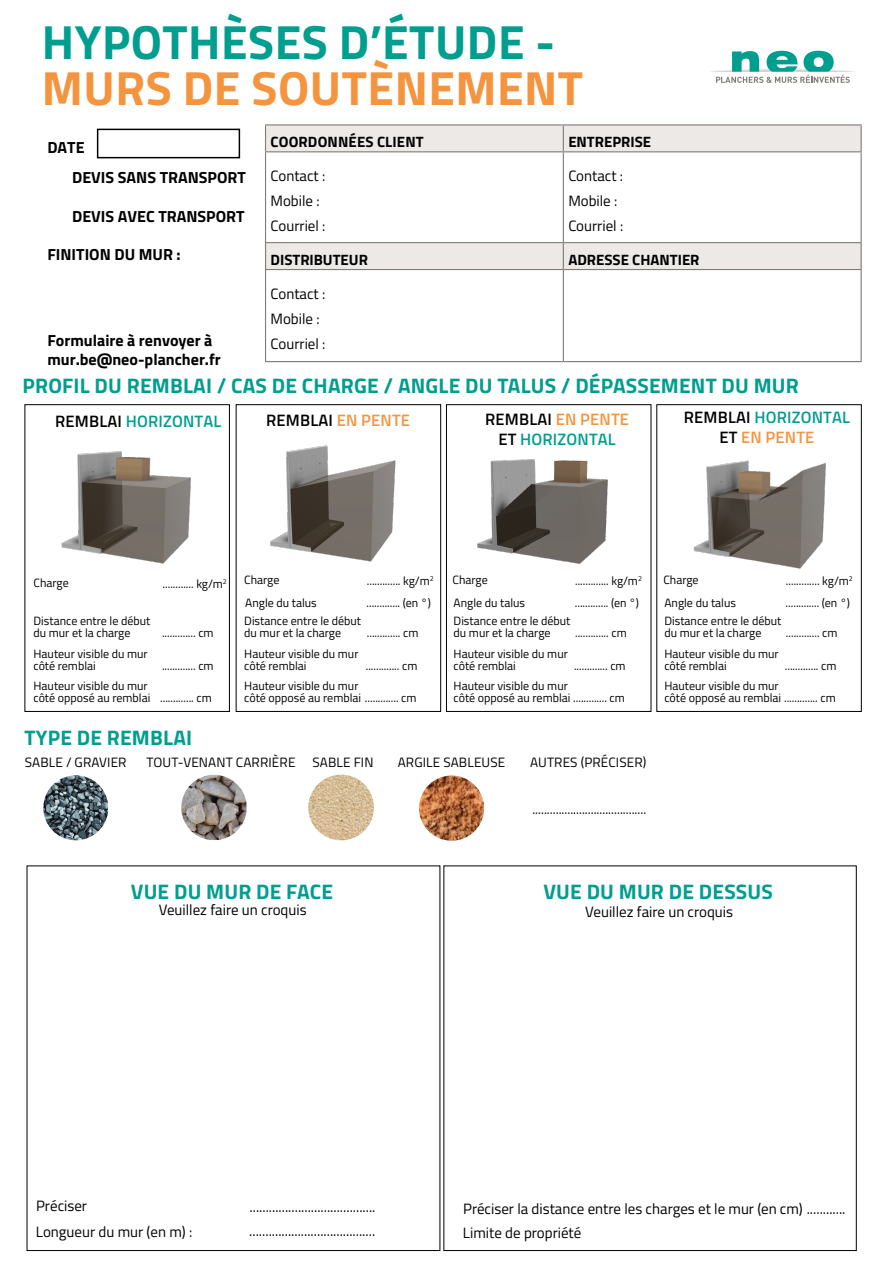
<style>
.page{position:relative;width:893px;height:1263px;background:#fff}
.page>*{position:absolute;margin:0;border:0;box-sizing:border-box;transform-origin:0 0}
.t1{font:700 48px "Titillium Web";letter-spacing:.01em;color:#009e8f}
.t2{font:700 48px "Titillium Web";letter-spacing:.01em;color:#f4943f}
.t3{font:700 21px "Titillium Web";letter-spacing:.01em;color:#009e8f}
.t4{font:600 16.5px/19.8px "Titillium Web";letter-spacing:.01em;color:#009e8f;text-align:center}
.t5{font:600 16.5px "Titillium Web";letter-spacing:.01em;color:#000}
.t6{font:700 16.05px/19.4px "Titillium Web";color:#000}
.t7{font:700 16.05px "Titillium Web";color:#000}
.t8{font:15px/24.9px "Titillium Web";color:#000}
.t9{font:700 15px "Titillium Web";color:#000}
.t10{font:13.5px "Titillium Web";letter-spacing:.01em;color:#000}
.t11{font:12px/12px "Titillium Web";color:#000}
.s1{color:#000}
.s2{color:#f4943f}
.s3{font-style:inherit}
</style>
<div class="page">
<div style="left:446px;top:404px;width:205px;height:308px;border:1px solid #000"></div>
<div style="left:266px;top:125px;width:595px;height:26px;background:#ece9e6"></div>
<svg style="left:266px;top:152px;width:595px;height:209px"></svg>
<hr style="left:265px;top:124px;width:298px;height:1px;background:#807c77">
<svg style="left:265px;top:125px;width:1px;height:26px"></svg>
<hr style="left:563px;top:124px;width:299px;height:1px;background:#807c77">
<svg style="left:563px;top:125px;width:1px;height:26px"></svg>
<svg style="left:861px;top:125px;width:1px;height:26px"></svg>
<hr style="left:265px;top:151px;width:298px;height:1px;background:#807c77">
<hr style="left:265px;top:152px;width:1px;height:90px;background:#807c77">
<hr style="left:563px;top:151px;width:299px;height:1px;background:#807c77">
<hr style="left:563px;top:152px;width:1px;height:90px;background:#807c77">
<hr style="left:861px;top:152px;width:1px;height:90px;background:#807c77">
<hr style="left:265px;top:242px;width:298px;height:1px;background:#807c77">
<svg style="left:265px;top:243px;width:1px;height:26px"></svg>
<hr style="left:563px;top:242px;width:299px;height:1px;background:#807c77">
<svg style="left:563px;top:243px;width:1px;height:26px"></svg>
<svg style="left:861px;top:243px;width:1px;height:26px"></svg>
<hr style="left:265px;top:269px;width:298px;height:1px;background:#807c77">
<hr style="left:265px;top:270px;width:1px;height:91px;background:#807c77">
<hr style="left:563px;top:269px;width:299px;height:1px;background:#807c77">
<hr style="left:563px;top:270px;width:1px;height:91px;background:#807c77">
<hr style="left:861px;top:270px;width:1px;height:91px;background:#807c77">
<hr style="left:265px;top:361px;width:298px;height:1px;background:#807c77">
<hr style="left:563px;top:361px;width:299px;height:1px;background:#807c77">
<div style="left:97px;top:129px;width:143px;height:29px;border:2px solid #000"></div>
<div style="left:25px;top:404px;width:205px;height:308px;border:1px solid #000"></div>
<div style="left:236px;top:404px;width:205px;height:308px;border:1px solid #000"></div>
<div style="left:656px;top:404px;width:206px;height:308px;border:1px solid #000"></div>
<img style="left:43px;top:775px;width:65px;height:65px">
<img style="left:308px;top:775px;width:66px;height:65px">
<img style="left:419px;top:775px;width:65px;height:66px">
<img style="left:181px;top:775px;width:65px;height:65px">
<img style="left:710px;top:50px;width:145px;height:22px">
<svg style="left:716px;top:51px;width:134px;height:32px"></svg>
<img style="left:24px;top:438px;width:214px;height:130px">
<img style="left:210px;top:439px;width:238px;height:130px">
<img style="left:427px;top:446px;width:231px;height:124px">
<img style="left:633px;top:449px;width:229px;height:121px">
<h1 class="t1" style="left:42px;top:5px;width:515px">HYPOTHÈSES D’ÉTUDE -</h1>
<h1 class="t2" style="left:42px;top:52px;width:543px">MURS DE SOUTÈNEMENT</h1>
<h3 class="t7" style="left:47px;top:135px;width:39px">DATE</h3>
<h3 class="t6" style="left:72px;top:167px;width:175px">DEVIS SANS TRANSPORT</h3>
<h3 class="t6" style="left:72px;top:206px;width:174px">DEVIS AVEC TRANSPORT</h3>
<h3 class="t6" style="left:47px;top:244px;width:135px">FINITION DU MUR :</h3>
<h3 class="t6" style="left:47px;top:330px;width:175px">Formulaire à renvoyer à mur.be@neo-plancher.fr</h3>
<p class="t9" style="left:271px;top:130px;width:155px">COORDONNÉES CLIENT</p>
<p class="t9" style="left:568px;top:130px;width:84px">ENTREPRISE</p>
<p class="t8" style="left:271px;top:162px;width:56px">Contact :<br>Mobile :<br>Courriel :</p>
<p class="t8" style="left:568px;top:162px;width:56px">Contact :<br>Mobile :<br>Courriel :</p>
<p class="t9" style="left:271px;top:248px;width:99px">DISTRIBUTEUR</p>
<p class="t9" style="left:568px;top:248px;width:133px">ADRESSE CHANTIER</p>
<p class="t8" style="left:271px;top:281px;width:56px">Contact :<br>Mobile :<br>Courriel :</p>
<h2 class="t3" style="left:23px;top:370px;width:778px">PROFIL DU REMBLAI / CAS DE CHARGE / ANGLE DU TALUS / DÉPASSEMENT DU MUR</h2>
<h3 class="t4" style="left:55px;top:411px;width:168px"><span class="s1">REMBLAI</span> HORIZONTAL</h3>
<h3 class="t5" style="left:266px;top:408px;width:145px">REMBLAI <span class="s2">EN PENTE</span></h3>
<h3 class="t4" style="left:485px;top:408px;width:145px"><span class="s1">REMBLAI</span> <span class="s2">EN PENTE<br></span><span class="s1">ET</span> HORIZONTAL</h3>
<h3 class="t4" style="left:684px;top:407px;width:168px"><span class="s1">REMBLAI</span> HORIZONTAL<br><span class="s1">ET</span> <span class="s2">EN PENTE</span></h3>
<p class="t11" style="left:34px;top:576px;width:37px">Charge</p>
<p class="t11" style="left:34px;top:614px;width:118px">Distance entre le début du mur et l<span class="s3">a charge</span></p>
<p class="t11" style="left:34px;top:647px;width:116px">Hauteur visible du mur côté remblai</p>
<p class="t11" style="left:34px;top:679px;width:118px">Hauteur visible du mur côté opposé au remblai</p>
<p class="t11" style="left:244px;top:568px;width:74px;line-height:22.5px">Charge<br>Angle du talus</p>
<p class="t11" style="left:244px;top:614px;width:118px">Distance entre le début du mur et <span class="s3">la charge</span></p>
<p class="t11" style="left:244px;top:647px;width:116px">Hauteur visible du mur côté remblai</p>
<p class="t11" style="left:244px;top:679px;width:174px">Hauteur visible du mur<br>côté opposé au remblai ............. cm</p>
<p class="t11" style="left:453px;top:568px;width:74px;line-height:22.5px">Charge<br>Angle du talus</p>
<p class="t11" style="left:454px;top:614px;width:118px">Distance entre le début du mur et <span class="s3">la charge</span></p>
<p class="t11" style="left:454px;top:647px;width:116px">Hauteur visible du mur côté remblai</p>
<p class="t11" style="left:454px;top:679px;width:173px">Hauteur visible du mur<br>côté opposé au remblai ............. cm</p>
<p class="t11" style="left:663px;top:568px;width:74px;line-height:22.5px">Charge<br>Angle du talus</p>
<p class="t11" style="left:664px;top:614px;width:118px">Distance entre le début du mur et <span class="s3">la charge</span></p>
<p class="t11" style="left:664px;top:647px;width:116px">Hauteur visible du mur côté remblai</p>
<p class="t11" style="left:664px;top:679px;width:173px">Hauteur visible du mur<br>côté opposé au remblai ............. cm</p>
<p class="t11" style="left:163px;top:577px;width:66px">............ kg/m<sup>2</sup></p>
<p class="t11" style="left:575px;top:575px;width:68px">............. kg/m<sup>2</sup></p>
<p class="t11" style="left:786px;top:575px;width:68px">............. kg/m<sup>2</sup></p>
<p class="t11" style="left:162px;top:626px;width:53px">............. cm</p>
<p class="t11" style="left:367px;top:626px;width:53px">............. cm</p>
<p class="t11" style="left:575px;top:626px;width:53px">............. cm</p>
<p class="t11" style="left:786px;top:626px;width:53px">............. cm</p>
<p class="t11" style="left:162px;top:659px;width:53px">............. cm</p>
<p class="t11" style="left:366px;top:659px;width:53px">............. cm</p>
<p class="t11" style="left:574px;top:659px;width:53px">............. cm</p>
<p class="t11" style="left:785px;top:659px;width:53px">............. cm</p>
<p class="t11" style="left:160px;top:691px;width:53px">............. cm</p>
<p class="t11" style="left:367px;top:575px;width:68px">............. kg/m<sup>2</sup></p>
<p class="t11" style="left:367px;top:596px;width:66px">............. (en °)</p>
<p class="t11" style="left:575px;top:596px;width:66px">............. (en °)</p>
<p class="t11" style="left:786px;top:596px;width:66px">............. (en °)</p>
<h2 class="t3" style="left:25px;top:722px;width:169px">TYPE DE REMBLAI</h2>
<p class="t10" style="left:25px;top:752px;width:103px">SABLE / GRAVIER</p>
<p class="t10" style="left:147px;top:752px;width:150px">TOUT-VENANT CARRIÈRE</p>
<p class="t10" style="left:313px;top:752px;width:62px">SABLE FIN</p>
<p class="t10" style="left:398px;top:752px;width:109px">ARGILE SABLEUSE</p>
<p class="t10" style="left:530px;top:752px;width:118px">AUTRES (PRÉCISER)</p>
<p class="t10" style="left:532px;top:799px;width:115px">.......................................</p>
<h2 class="t3" style="left:131px;top:876px;width:204px">VUE DU MUR DE FACE</h2>
<h2 class="t3" style="left:543px;top:876px;width:231px">VUE DU MUR DE DESSUS</h2>
<p class="t8" style="left:159px;top:897px;width:149px">Veuillez faire un croquis</p>
<p class="t8" style="left:585px;top:898px;width:149px">Veuillez faire un croquis</p>
<p class="t8" style="left:36px;top:1193px;width:53px">Préciser</p>
<p class="t8" style="left:463px;top:1195px;width:384px">Préciser la distance entre les charges et le mur (en cm) ............</p>
<p class="t8" style="left:36px;top:1218px;width:158px">Longueur du mur (en m) :</p>
<p class="t8" style="left:463px;top:1220px;width:120px">Limite de propriété</p>
<p class="t8" style="left:249px;top:1194px;width:128px;line-height:24.5px">....................................... .......................................</p>
</div>
